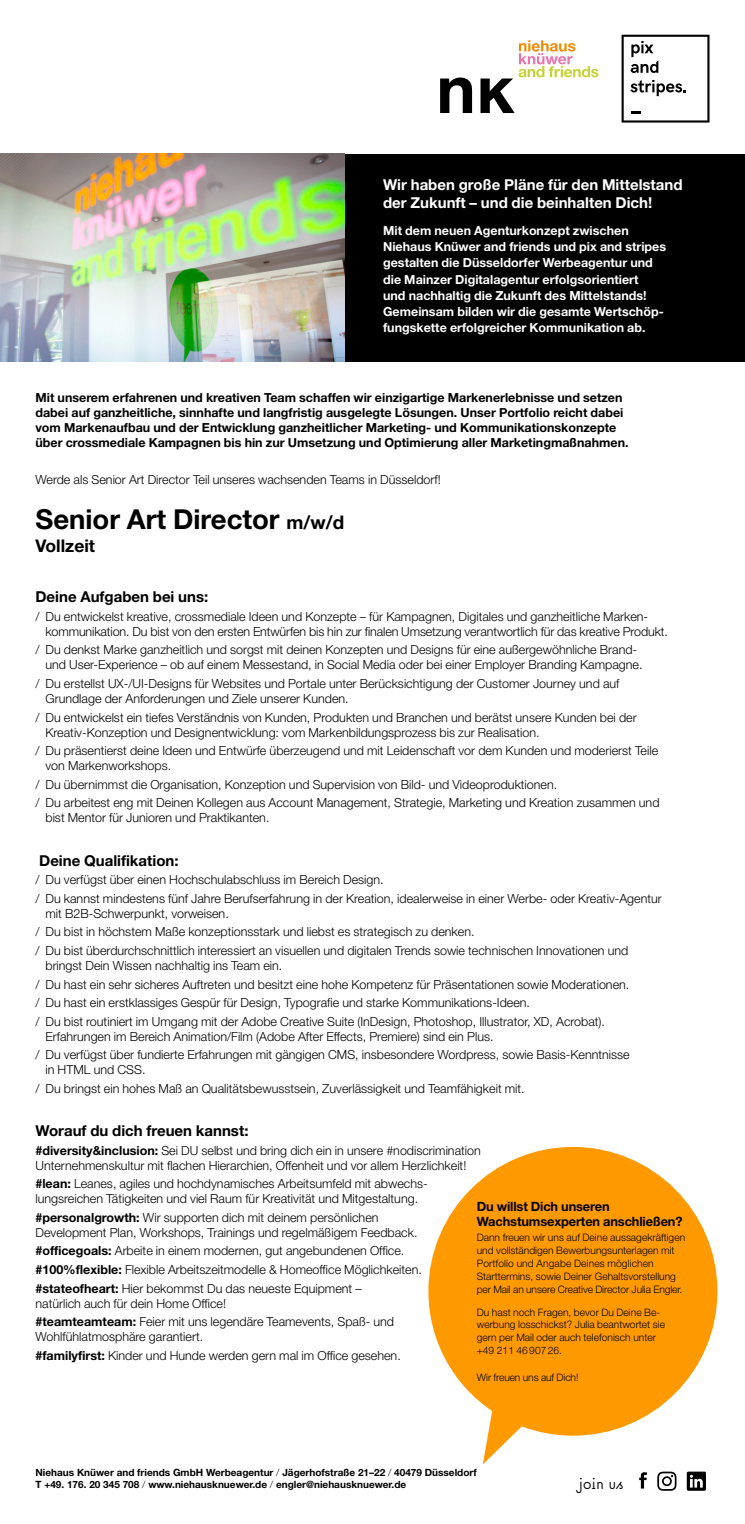
<style>
.page{position:relative;width:745px;height:1524px;background:#fff}
.page>*{position:absolute;margin:0;border:0;box-sizing:border-box;transform-origin:0 0}
.t1{font:700 27.5px "Helvetica Neue LT Pro";color:#000}
.t2{font:300 20.62px "Suburban OT";letter-spacing:-.02em;color:#000}
.t3{font:700 17.5px "Helvetica Neue LT Pro";color:#000}
.t4{font:700 15px/18.8px "Helvetica Neue LT Pro";color:#fff}
.t5{font:700 15px "Helvetica Neue LT Pro";color:#000}
.t6{font:700 12.88px/15.4px "Helvetica Neue LT Pro";letter-spacing:-.01em;color:#000}
.t7{font:300 12.5px/18.5px "Helvetica Neue LT Pro";color:#000}
.t8{font:700 12.5px/15px "Helvetica Neue LT Pro";color:#000}
.t9{font:700 12.5px/16.2px "Helvetica Neue LT Pro";color:#fff}
.t10{font:300 10.25px/12.9px "Helvetica Neue LT Pro";color:#000}
.t11{font:700 10px/11.9px "Helvetica Neue LT Pro";color:#000}
.s1{font-size:18.75px}
.s2{font-weight:700}
.s3{font-weight:300}
</style>
<div class="page">
<div style="left:344px;top:154px;width:400px;height:208px;background:#000"></div>
<svg style="left:657px;top:1471px;width:19px;height:19px"></svg>
<svg style="left:639px;top:1472px;width:7px;height:16px"></svg>
<svg style="left:686px;top:1471px;width:19px;height:19px"></svg>
<svg style="left:428px;top:1147px;width:289px;height:317px;fill:#f90"></svg>
<img style="left:0;top:154px;width:344px;height:208px">
<svg style="left:621px;top:35px;width:88px;height:88px"></svg>
<svg style="left:440px;top:78px;width:32px;height:35px"></svg>
<svg style="left:480px;top:40px;width:118px;height:73px"></svg>
<p class="t4" style="left:383px;top:175px;width:301px">Wir haben große Pläne für den Mittelstand der Zukunft – und die beinhalten Dich!</p>
<p class="t9" style="left:383px;top:222px;width:284px">Mit dem neuen Agenturkonzept zwischen Niehaus Knüwer and friends und pix and stripes gestalten die Düsseldorfer Werbeagentur und die Mainzer Digitalagentur erfolgsorientiert<br>und nachhaltig die Zukunft des Mittelstands!<br>Gemeinsam bilden wir die gesamte Wertschöp&shy;fungskette erfolgreicher Kommunikation ab.</p>
<p class="t8" style="left:35px;top:390px;width:594px">Mit unserem erfahrenen und kreativen Team schaffen wir einzigartige Markenerlebnisse und setzen dabei auf ganzheitliche, sinnhafte und langfristig ausgelegte Lösungen. Unser Portfolio reicht dabei vom Markenaufbau und der Entwicklung ganzheitlicher Marketing- und Kommunikationskonzepte über crossmediale Kampagnen bis hin zur Umsetzung und Optimierung aller Marketingmaßnahmen.</p>
<p class="t7" style="left:35px;top:470px;width:406px">Werde als Senior Art Director Teil unseres wachsenden Teams in Düsseldorf!</p>
<h1 class="t1" style="left:35px;top:502px;width:310px">Senior Art Director <span class="s1">m/w/d</span></h1>
<h3 class="t3" style="left:35px;top:535px;width:61px">Vollzeit</h3>
<p class="t5" style="left:35px;top:588px;width:174px">Deine Aufgaben bei uns:</p>
<p class="t7" style="left:45px;top:609px;width:623px;line-height:15px;text-indent:-10px">/ Du entwickelst kreative, crossmediale Ideen und Konzepte – für Kampagnen, Digitales und ganzheitliche Marken&shy;kommunikation. Du bist von den ersten Entwürfen bis hin zur finalen Umsetzung verantwortlich für das kreative Produkt.</p>
<p class="t7" style="left:45px;top:642px;width:598px;line-height:15px;text-indent:-10px">/ Du denkst Marke ganzheitlich und sorgst mit deinen Konzepten und Designs für eine außergewöhnliche Brand&shy;und User-Experience – ob auf einem Messestand, in Social Media oder bei einer Employer Branding Kampagne.</p>
<p class="t7" style="left:45px;top:676px;width:575px;line-height:15px;text-indent:-10px">/ Du erstellst UX-/UI-Designs für Websites und Portale unter Berücksichtigung der Customer Journey und auf<br>Grundlage der Anforderungen und Ziele unserer Kunden.</p>
<p class="t7" style="left:45px;top:709px;width:592px;line-height:15px;text-indent:-10px">/ Du entwickelst ein tiefes Verständnis von Kunden, Produkten und Branchen und berätst unsere Kunden bei der<br>Kreativ-Konzeption und Designentwicklung: vom Markenbildungsprozess bis zur Realisation.</p>
<p class="t7" style="left:45px;top:743px;width:613px;line-height:15px;text-indent:-10px">/ Du präsentierst deine Ideen und Entwürfe überzeugend und mit Leidenschaft vor dem Kunden und moderierst Teile von Markenworkshops.</p>
<p class="t7" style="left:35px;top:775px;width:625px">/ Du übernimmst die Organisation, Konzeption und Supervision von Bild- und Videoproduktionen.<br>/ Du arbeitest eng mit Deinen Kollegen aus Account Management, Strategie, Marketing und Kreation zusammen und</p>
<p class="t7" style="left:45px;top:808px;width:225px">bist Mentor für Junioren und Praktikanten.</p>
<p class="t5" style="left:39px;top:851px;width:141px">Deine Qualifikation:</p>
<p class="t7" style="left:35px;top:870px;width:627px">/ Du verfügst über einen Hochschulabschluss im Bereich Design.<br>/ Du kannst mindestens fünf Jahre Berufserfahrung in der Kreation, idealerweise in einer Werbe- oder Kreativ-Agentur</p>
<p class="t7" style="left:35px;top:904px;width:594px;text-indent:10px">mit B2B-Schwerpunkt, vorweisen.<br>/ Du bist in höchstem Maße konzeptionsstark und liebst es strategisch zu denken.<br>/ Du bist überdurchschnittlich interessiert an visuellen und digitalen Trends sowie technischen Innovationen und</p>
<p class="t7" style="left:35px;top:956px;width:595px;text-indent:10px">bringst Dein Wissen nachhaltig ins Team ein.<br>/ Du hast ein sehr sicheres Auftreten und besitzt eine hohe Kompetenz für Präsentationen sowie Moderationen. / Du hast ein erstklassiges Gespür für Design, Typografie und starke Kommunikations-Ideen.<br>/ Du bist routiniert im Umgang mit der Adobe Creative Suite (InDesign, Photoshop, Illustrator, XD, Acrobat).</p>
<p class="t7" style="left:35px;top:1026px;width:595px;text-indent:10px">Erfahrungen im Bereich Animation/Film (Adobe After Effects, Premiere) sind ein Plus.<br>/ Du verfügst über fundierte Erfahrungen mit gängigen CMS, insbesondere Wordpress, sowie Basis-Kenntnisse</p>
<p class="t7" style="left:35px;top:1060px;width:490px;text-indent:10px">in HTML und CSS.<br>/ Du bringst ein hohes Maß an Qualitätsbewusstsein, Zuverlässigkeit und Teamfähigkeit mit.</p>
<p class="t5" style="left:35px;top:1121px;width:214px">Worauf du dich freuen kannst:</p>
<p class="t7" style="left:35px;top:1142px;width:446px;line-height:15px"><span class="s2">#diversity&amp;inclusion:</span> Sei DU selbst und bring dich ein in unsere #nodiscrimination<br>Unternehmenskultur mit flachen Hierarchien, Offenheit und vor allem Herzlichkeit!</p>
<p class="t7" style="left:35px;top:1176px;width:391px;line-height:15px"><span class="s2">#lean:</span> Leanes, agiles und hochdynamisches Arbeitsumfeld mit abwechs-- lungsreichen Tätigkeiten und viel Raum für Kreativität und Mitgestaltung.</p>
<p class="t7" style="left:35px;top:1209px;width:383px;line-height:15px"><span class="s2">#personalgrowth:</span> Wir supporten dich mit deinem persönlichen<br>Development Plan, Workshops, Trainings und regelmäßigem Feedback.</p>
<p class="t7" style="left:35px;top:1241px;width:388px"><span class="s2">#officegoals:</span> Arbeite in einem modernen, gut angebundenen Office. <span class="s2">#100%flexible:</span> Flexible Arbeitszeitmodelle &amp; Homeoffice Möglichkeiten. <span class="s2">#stateofheart:</span> Hier bekommst Du das neueste Equipment –</p>
<p class="t7" style="left:35px;top:1293px;width:360px">natürlich auch für dein Home Office!<br><span class="s2">#teamteamteam:</span> Feier mit uns legendäre Teamevents, Spaß- und</p>
<p class="t7" style="left:35px;top:1327px;width:366px">Wohlfühlatmosphäre garantiert.<br><span class="s2">#familyfirst:</span> Kinder und Hunde werden gern mal im Office gesehen.</p>
<p class="t6" style="left:476px;top:1198px;width:207px">Du willst Dich unseren<br>Wachstumsexperten anschließen?</p>
<p class="t10" style="left:476px;top:1231px;width:210px">Dann freuen wir uns auf Deine aussagekräftigen und vollständigen Bewerbungsunterlagen mit Portfolio und Angabe Deines möglichen Starttermins, sowie Deiner Gehaltsvorstellung per Mail an unsere Creative Director Julia Engler.</p>
<p class="t10" style="left:476px;top:1305px;width:190px">Du hast noch Fragen, bevor Du Deine Be&shy;werbung losschickst? Julia beantwortet sie gern per Mail oder auch telefonisch unter +49 211 4690726.</p>
<p class="t10" style="left:476px;top:1370px;width:103px">Wir freuen uns auf Dich!</p>
<p class="t11" style="left:35px;top:1466px;width:442px">Niehaus Knüwer and friends GmbH Werbeagentur <span class="s3">/</span> Jägerhofstraße 21–22 <span class="s3">/</span> 40479 Düsseldorf<br>T +49. 176. 20 345 708 <span class="s3">/</span> www.niehausknuewer.de <span class="s3">/</span> engler@niehausknuewer.de</p>
<h2 class="t2" style="left:578px;top:1472px;width:46px">join us</h2>
</div>
